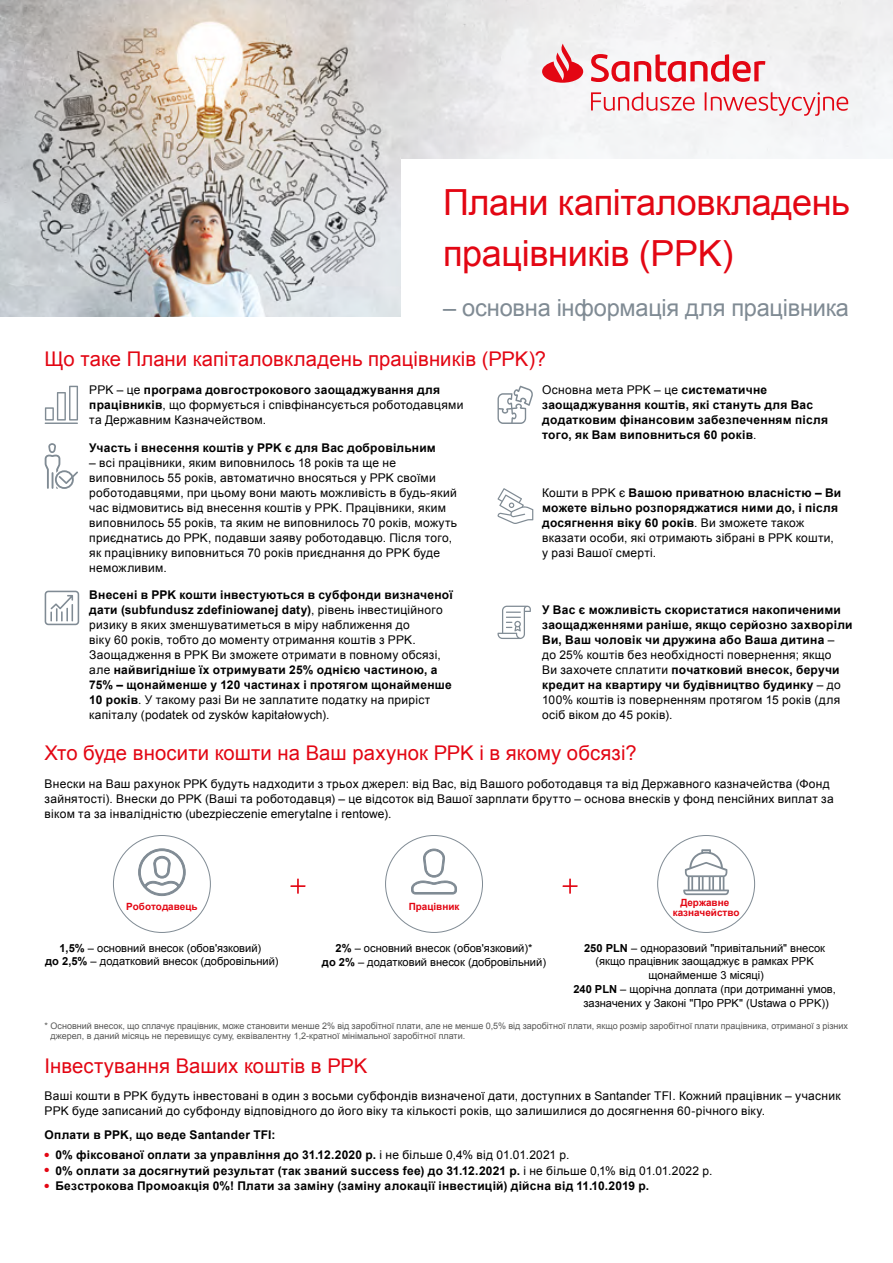
<style>
.page{position:relative;width:893px;height:1263px;background:#fff}
.page>*{position:absolute;margin:0;border:0;box-sizing:border-box;transform-origin:0 0}
.t1{font:36px/51px "Arial";letter-spacing:-.01em;color:#e30613}
.t2{font:23.55px "Arial";letter-spacing:-.01em;color:#808b94}
.t3{font:20.25px "Arial";letter-spacing:.005em;color:#e30613}
.t4{font:12px/15px "Arial";letter-spacing:.025em;color:#000}
.t5{font:700 12px/15px "Arial";letter-spacing:.02em;color:#000}
.t6{font:11.1px/13.6px "Arial";color:#000;text-align:center}
.t7{font:700 9.9px/10.2px "Arial";color:#e30613;text-align:center}
.t8{font:9px/10.5px "Arial";color:#575756}
.s1{font-weight:700}
.s2{font-weight:400}
</style>
<div class="page">
<img style="left:0;top:0;width:402px;height:317px">
<svg style="left:402px;top:0;width:491px;height:159px;fill:#f1f0f1"></svg>
<svg style="left:138px;top:848px;width:48px;height:48px"></svg>
<svg style="left:411px;top:848px;width:46px;height:46px"></svg>
<svg style="left:683px;top:849px;width:46px;height:46px"></svg>
<svg style="left:290px;top:879px;width:15px;height:15px"></svg>
<svg style="left:563px;top:879px;width:15px;height:15px"></svg>
<svg style="left:45px;top:386px;width:33px;height:35px"></svg>
<hr style="left:45px;top:422px;width:33px;height:2px;background:#808b94">
<svg style="left:497px;top:386px;width:36px;height:38px"></svg>
<svg style="left:45px;top:443px;width:33px;height:46px"></svg>
<svg style="left:45px;top:591px;width:34px;height:34px"></svg>
<svg style="left:497px;top:606px;width:34px;height:33px"></svg>
<svg style="left:497px;top:488px;width:36px;height:36px"></svg>
<svg style="left:591px;top:92px;width:104px;height:19px"></svg>
<svg style="left:705px;top:92px;width:143px;height:24px"></svg>
<svg style="left:542px;top:44px;width:223px;height:39px"></svg>
<h1 class="t1" style="left:443px;top:178px;width:408px">Плани капіталовкладень працівників (PPK)</h1>
<h2 class="t2" style="left:443px;top:292px;width:407px">– основна інформація для працівника</h2>
<h3 class="t3" style="left:45px;top:346px;width:503px">Що таке Плани капіталовкладень працівників (PPK)?</h3>
<p class="t4" style="left:89px;top:383px;width:376px">PPK – це <span class="s1">програма довгострокового заощаджування для працівників</span>, що формується і співфінансується роботодавцями та Державним Казначейством.</p>
<p class="t5" style="left:542px;top:383px;width:287px"><span class="s2">Основна мета PPK – це</span> систематичне заощаджування коштів, які стануть для Вас додатковим фінансовим забезпеченням після того, як Вам виповниться 60 років<span class="s2">.</span></p>
<p class="t5" style="left:89px;top:441px;width:348px">Участь і внесення коштів у PPK є для Вас добровільним</p>
<p class="t4" style="left:89px;top:455px;width:369px">– всі працівники, яким виповнилось 18 років та ще не виповнилось 55 років, автоматично вносяться у PPK своїми роботодавцями, при цьому вони мають можливість в будь-який час відмовитись від внесення коштів у PPK. Працівники, яким виповнилось 55 років, та яким не виповнилось 70 років, можуть приєднатись до PPK, подавши заяву роботодавцю. Після того, як працівнику виповниться 70 років приєднання до PPK буде неможливим.</p>
<p class="t4" style="left:89px;top:588px;width:365px"><span class="s1">Внесені в PPK кошти інвестуються в субфонди визначеної дати (subfundusz zdefiniowanej daty)</span>, рівень інвестиційного ризику в яких зменшуватиметься в міру наближення до<br>віку 60 років, тобто до моменту отримання коштів з PPK.<br>Заощадження в PPK Ви зможете отримати в повному обсязі, але <span class="s1">найвигідніше їх отримувати 25% однією частиною, а 75% – щонайменше у 120 частинах і протягом щонайменше 10 років</span>. У такому разі Ви не заплатите податку на приріст капіталу (podatek od zysków kapitałowych).</p>
<p class="t5" style="left:542px;top:486px;width:301px"><span class="s2">Кошти в PPK є</span> Вашою приватною власністю – Ви можете вільно розпоряджатися ними до, і після досягнення віку 60 років<span class="s2">. Ви зможете також вказати особи, які отримають зібрані в PPK кошти, у разі Вашої смерті.</span></p>
<p class="t5" style="left:542px;top:603px;width:312px">У Вас є можливість скористатися накопиченими заощадженнями раніше, якщо серйозно захворіли Ви, Ваш чоловік чи дружина або Ваша дитина <span class="s2">–<br>до 25% коштів без необхідності повернення; якщо<br>Ви захочете сплатити</span> початковий внесок, беручи кредит на квартиру чи будівництво будинку <span class="s2">– до 100% коштів із поверненням протягом 15 років (для осіб віком до 45 років).</span></p>
<h3 class="t3" style="left:45px;top:740px;width:593px">Хто буде вносити кошти на Ваш рахунок PPK і в якому обсязі?</h3>
<p class="t4" style="left:45px;top:776px;width:791px">Внески на Ваш рахунок PPK будуть надходити з трьох джерел: від Вас, від Вашого роботодавця та від Державного казначейства (Фонд зайнятості). Внески до PPK (Ваші та роботодавця) – це відсоток від Вашої зарплати брутто – основа внесків у фонд пенсійних виплат за віком та за інвалідністю (ubezpieczenie emerytalne i rentowe).</p>
<p class="t7" style="left:126px;top:902px;width:73px">Роботодавець</p>
<p class="t7" style="left:409px;top:902px;width:52px">Працівник</p>
<p class="t7" style="left:673px;top:898px;width:68px">Державне казначейство</p>
<p class="t6" style="left:45px;top:941px;width:235px"><span class="s1">1,5%</span> – основний внесок (обов'язковий)<br><span class="s1">до 2,5%</span> – додатковий внесок (добровільний)</p>
<p class="t6" style="left:322px;top:941px;width:226px"><span class="s1">2%</span> – основний внесок (обов'язковий)*<br><span class="s1">до 2%</span> – додатковий внесок (добровільний)</p>
<p class="t6" style="left:573px;top:941px;width:264px"><span class="s1">250 PLN</span> – одноразовий "привітальний" внесок (якщо працівник заощаджує в рамках PPK щонайменше 3 місяці)<br><span class="s1">240 PLN</span> – щорічна доплата (при дотриманні умов, зазначених у Законі "Про PPK" (Ustawa o PPK))</p>
<p class="t8" style="left:51px;top:1020px;width:799px;text-indent:-6px">* Основний внесок, що сплачує працівник, може становити менше 2% від заробітної плати, але не менше 0,5% від заробітної плати, якщо розмір заробітної плати працівника, отриманої з різних джерел, в даний місяць не перевищує суму, еквівалентну 1,2-кратної мінімальної заробітної плати.</p>
<h3 class="t3" style="left:45px;top:1052px;width:324px">Інвестування Ваших коштів в PPK</h3>
<p class="t4" style="left:45px;top:1089px;width:797px">Ваші кошти в PPK будуть інвестовані в один з восьми субфондів визначеної дати, доступних в Santander TFI. Кожний працівник – учасник<br>PPK буде записаний до субфонду відповідного до його віку та кількості років, що залишилися до досягнення 60-річного віку.</p>
<p class="t5" style="left:45px;top:1127px;width:232px">Оплати в PPK, що веде Santander TFI:</p>
<p class="t5" style="left:45px;top:1147px;width:526px"><sup>●</sup> 0% фіксованої оплати за управління до 31.12.2020 р. <span class="s2">і не більше 0,4% від 01.01.2021 р.</span></p>
<p class="t5" style="left:45px;top:1163px;width:669px"><sup>●</sup> 0% оплати за досягнутий результат (так званий success fee) до 31.12.2021 р. <span class="s2">і не більше 0,1% від 01.01.2022 р.</span></p>
<p class="t5" style="left:45px;top:1179px;width:606px"><sup>●</sup> Безстрокова Промоакція 0%! Плати за заміну (заміну алокації інвестицій) дійсна від 11.10.2019 р.</p>
</div>
